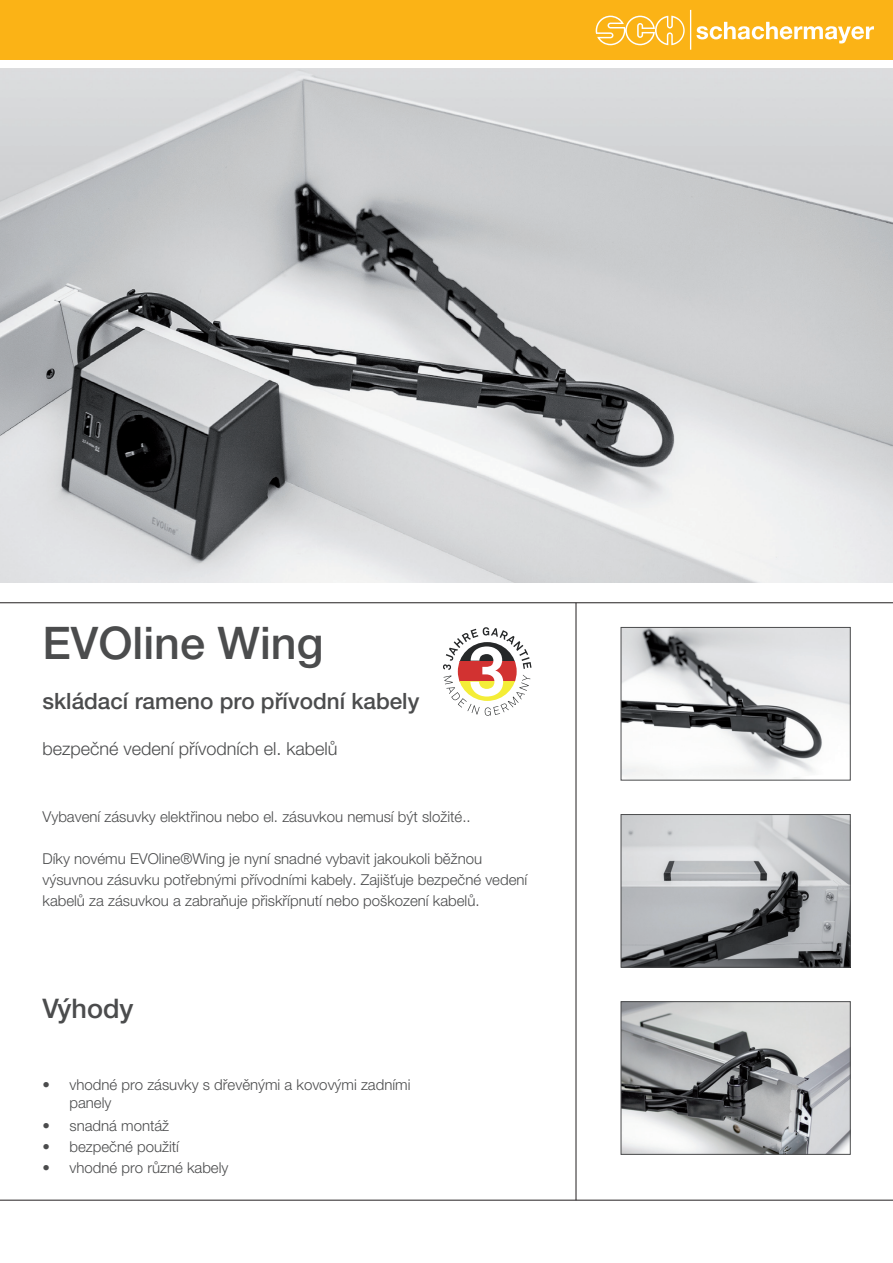
<style>
.page{position:relative;width:893px;height:1263px;background:#fff}
.page>*{position:absolute;margin:0;border:0;box-sizing:border-box;transform-origin:0 0}
.t1{font:500 45px "Helvetica Neue LT Pro";color:#4b4c4d}
.t2{font:500 27px "Helvetica Neue LT Pro";color:#4b4c4d}
.t3{font:500 22.5px "Helvetica Neue LT Pro";color:#4b4c4d}
.t4{font:300 18px "Helvetica Neue LT Pro";color:#4b4c4d}
.t5{font:300 15px/21px "Helvetica Neue LT Pro";color:#4b4c4d}
</style>
<div class="page">
<div style="left:0;top:0;width:893px;height:60px;background:#fbb316"></div>
<hr style="left:690px;top:10px;width:1px;height:40px;background:#fff">
<svg style="left:596px;top:16px;width:89px;height:29px"></svg>
<svg style="left:696px;top:22px;width:178px;height:21px"></svg>
<hr style="left:0;top:1200px;width:893px;height:1px;background:#231f20">
<hr style="left:0;top:602px;width:893px;height:1px;background:#231f20">
<hr style="left:576px;top:603px;width:1px;height:597px;background:#231f20">
<img style="left:623px;top:1003px;width:225px;height:149px">
<div style="left:621px;top:1001px;width:229px;height:153px;border:1px solid #4b4c4d"></div>
<img style="left:623px;top:816px;width:225px;height:149px">
<div style="left:621px;top:814px;width:229px;height:153px;border:1px solid #4b4c4d"></div>
<img style="left:623px;top:629px;width:225px;height:149px">
<div style="left:621px;top:627px;width:229px;height:153px;border:1px solid #4b4c4d"></div>
<img style="left:0;top:68px;width:892px;height:515px">
<svg style="left:443px;top:627px;width:88px;height:89px"></svg>
<h1 class="t1" style="left:43px;top:616px;width:282px">EVOline Wing</h1>
<h3 class="t3" style="left:43px;top:687px;width:378px">skládací rameno pro přívodní kabely</h3>
<p class="t4" style="left:43px;top:737px;width:297px">bezpečné vedení přívodních el. kabelů</p>
<p class="t5" style="left:43px;top:806px;width:430px">Vybavení zásuvky elektřinou nebo el. zásuvkou nemusí být složité..</p>
<p class="t5" style="left:43px;top:848px;width:486px">Díky novému EVOline®Wing je nyní snadné vybavit jakoukoli běžnou výsuvnou zásuvku potřebnými přívodními kabely. Zajišťuje bezpečné vedení kabelů za zásuvkou a zabraňuje přiskřípnutí nebo poškození kabelů.</p>
<h2 class="t2" style="left:43px;top:992px;width:93px">Výhody</h2>
<p class="t5" style="left:70px;top:1076px;width:342px;line-height:18px;text-indent:-27px">• vhodné pro zásuvky s dřevěnými a kovovými zadními panely</p>
<p class="t5" style="left:43px;top:1114px;width:128px">• snadná montáž</p>
<p class="t5" style="left:43px;top:1135px;width:138px">• bezpečné použití</p>
<p class="t5" style="left:43px;top:1156px;width:187px">• vhodné pro různé kabely</p>
</div>
